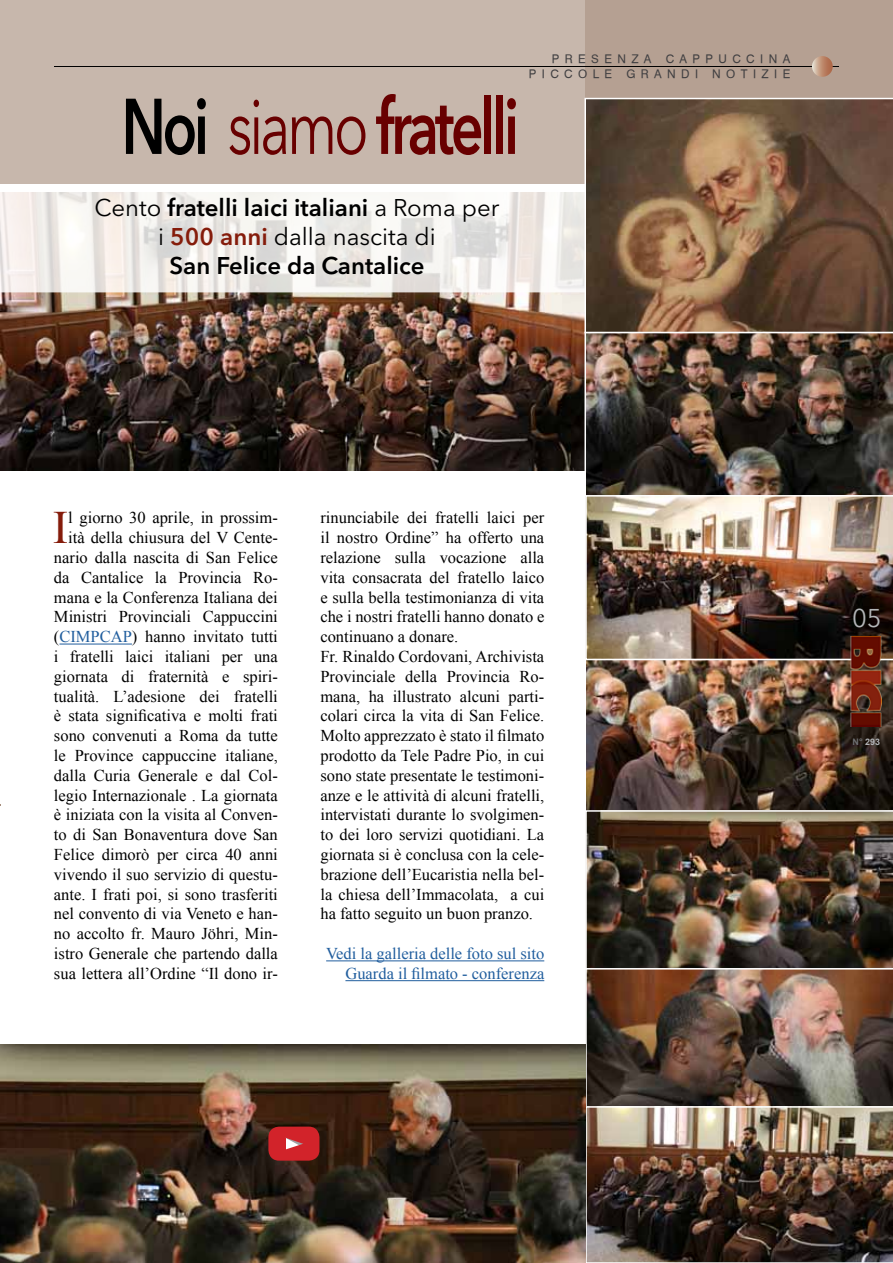
<style>
.page{position:relative;width:893px;height:1263px;background:#fff}
.page>*{position:absolute;margin:0;border:0;box-sizing:border-box;transform-origin:0 0}
.t1{font:600 78px "Avenir Next LT Pro";letter-spacing:-.06em;color:#680000;scale:.73 1}
.t2{font:46.35px "Times New Roman";color:#851c0b}
.t3{font:25.5px "Avenir Next LT Pro";color:#b3b5b7}
.t4{font:600 24px/28.8px "Avenir Next LT Pro";color:#000;text-align:center}
.t5{font:16.5px/19.8px "Times New Roman";color:#000;text-align:right}
.t6{font:16.5px/19.8px "Times New Roman";color:#215e9e;text-align:right}
.t7{font:12px/15.1px "Geneva";letter-spacing:.45em;color:#414042;text-align:right}
.t8{font:700 9px "Arial";color:#b1b3b6}
.s1{color:#000}
.s2{font-weight:400}
.s3{color:#851c0b}
.s4{color:#215e9e}
.s5{color:#6d6e71}
</style>
<div class="page">
<img style="left:0;top:292px;width:584px;height:178px">
<div style="left:0;top:0;width:893px;height:184px;background:linear-gradient(to right,#cdbfb5,#b59f91)"></div>
<img style="left:584px;top:333px;width:309px;height:162px">
<svg style="left:584px;top:98px;width:309px;height:235px"></svg>
<hr style="left:59px;top:644px;width:73px;height:1px;background:#215e9e">
<hr style="left:326px;top:960px;width:218px;height:1px;background:#215e9e">
<hr style="left:345px;top:980px;width:199px;height:1px;background:#215e9e">
<svg style="left:0;top:191px;width:585px;height:101px"></svg>
<img style="left:585px;top:969px;width:308px;height:137px">
<img style="left:586px;top:660px;width:307px;height:150px">
<img style="left:585px;top:495px;width:308px;height:164px">
<img style="left:846px;top:637px;width:35px;height:89px">
<img style="left:585px;top:810px;width:308px;height:158px">
<img style="left:585px;top:1106px;width:308px;height:157px">
<img style="left:0;top:1044px;width:585px;height:219px">
<div style="left:268px;top:1126px;width:51px;height:34px;background:#d2232a;border-radius:11px"></div>
<svg style="left:285px;top:1137px;width:18px;height:13px"></svg>
<hr style="left:55px;top:66px;width:784px;height:1px;background:#000">
<svg style="left:812px;top:56px;width:21px;height:21px"></svg>
<h1 class="t1" style="left:122px;top:79px;width:546px"><span class="s1">Noi</span> <span class="s2">siamo</span> fratelli</h1>
<p class="t7" style="left:529px;top:51px;width:263px">UCCINA<br>PICCOLE GRANDI NOTIZIE</p>
<p class="t7" style="left:552px;top:51px;width:152px">P RESENZA CAPP</p>
<h3 class="t4" style="left:95px;top:193px;width:406px"><span class="s2">Cento</span> fratelli laici italiani <span class="s2">a Roma per i</span> <span class="s3">500 anni</span> <span class="s2">dalla nascita di<br></span>San Felice da Cantalice</h3>
<p class="t5" style="left:54px;top:508px;width:225px">l giorno 30 aprile, in prossim&shy;ità della chiusura del V Cente&shy;nario dalla nascita di San Felice da Cantalice la Provincia Ro&shy;mana e la Conferenza Italiana dei<br>Ministri Provinciali Cappuccini (<span class="s4">CIMPCAP</span>) hanno invitato tutti i fratelli laici italiani per una giornata di fraternità e spiri&shy;tualità. L’adesione dei fratelli è stata significativa e molti frati sono convenuti a Roma da tutte le Province cappuccine italiane, dalla Curia Generale e dal Col&shy;legio Internazionale . La giornata è iniziata con la visita al Conven&shy;to di San Bonaventura dove San<br>Felice dimorò per circa 40 anni vivendo il suo servizio di questu&shy;ante. I frati poi, si sono trasferiti nel convento di via Veneto e han&shy;no accolto fr. Mauro Jöhri, Min&shy;istro Generale che partendo dalla sua lettera all’Ordine “Il dono ir-</p>
<p class="t5" style="left:320px;top:508px;width:225px;text-align:left">rinunciabile dei fratelli laici per il nostro Ordine” ha offerto una relazione sulla vocazione alla vita consacrata del fratello laico e sulla bella testimonianza di vita che i nostri fratelli hanno donato e continuano a donare.<br>Fr. Rinaldo Cordovani, Archivista Provinciale della Provincia Ro&shy;mana, ha illustrato alcuni parti&shy;colari circa la vita di San Felice.<br>Molto apprezzato è stato il filmato prodotto da Tele Padre Pio, in cui sono state presentate le testimoni&shy;anze e le attività di alcuni fratelli, intervistati durante lo svolgimen&shy;to dei loro servizi quotidiani. La giornata si è conclusa con la cele&shy;brazione dell’Eucaristia nella bel&shy;la chiesa dell’Immacolata, a cui ha fatto seguito un buon pranzo.</p>
<h2 class="t2" style="left:53px;top:496px;width:17px">I</h2>
<p class="t6" style="left:326px;top:943px;width:220px">Vedi la galleria delle foto sul sito<br>Guarda il filmato - conferenza</p>
<h3 class="t3" style="left:852px;top:603px;width:31px">05</h3>
<p class="t8" style="left:852px;top:736px;width:29px"><span class="s5">N°</span> 293</p>
</div>
